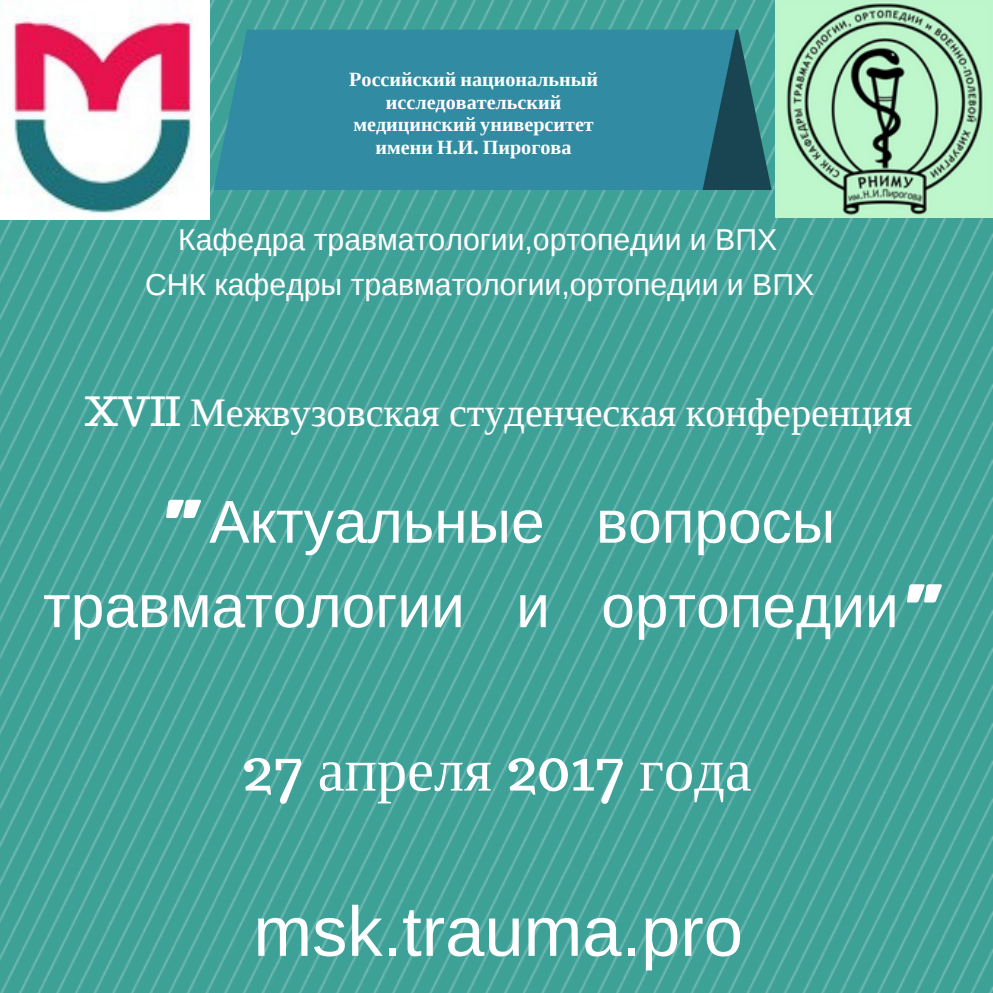
<style>
.page{position:relative;width:993px;height:993px;background:#fff}
.page>*{position:absolute;margin:0;border:0;box-sizing:border-box;transform-origin:0 0}
.t1{font:70.5px "Arimo";color:#fff}
.t2{font:60.5px/84.5px "Liberation Sans";color:#fff;text-align:center}
.t3{font:60.5px "Liberation Serif";color:#fff}
.t4{font:40.25px "Liberation Serif";color:#fff}
.t5{font:30.25px/45px "Liberation Sans";color:#fff;text-align:center}
.t6{font:700 20.25px/22.5px "Liberation Serif";color:#fff;text-align:center}
.s1{font-family:"Arvo"}
.s2{font-family:"Arimo"}
.s3{font-family:"Trocchi"}
.s4{font-family:"Rubik Mono One"}
</style>
<div class="page">
<img style="left:0;top:0;width:992px;height:992px">
<img style="left:0;top:0;width:210px;height:220px">
<img style="left:774px;top:0;width:218px;height:218px">
<div style="left:249px;top:30px;width:453px;height:159px;background:#318ba2"></div>
<svg style="left:702px;top:30px;width:69px;height:159px;background:#286c76"></svg>
<svg style="left:213px;top:30px;width:36px;height:159px;background:#39969e"></svg>
<p class="t6" style="left:349px;top:68px;width:250px">Российский национальный исследовательский медицинский университет имени Н<span class="s1">.</span>И<span class="s1">.</span> Пирогова</p>
<h3 class="t5" style="left:145px;top:217px;width:670px">Кафедра травматологии<span class="s2">,</span>ортопедии и ВПХ<br>СНК кафедры травматологии<span class="s2">,</span>ортопедии и ВПХ</h3>
<h3 class="t4" style="left:85px;top:390px;width:828px"><span class="s3">XVII</span> Межвузовская студенческая конференция</h3>
<h2 class="t2" style="left:43px;top:479px;width:908px"><span class="s4">"</span>Актуальные вопросы травматологии и ортопедии<span class="s4">"</span></h2>
<h2 class="t3" style="left:241px;top:736px;width:511px"><span class="s3">27</span> апреля <span class="s3">2017</span> года</h2>
<h1 class="t1" style="left:253px;top:891px;width:491px">msk.trauma.pro</h1>
</div>
